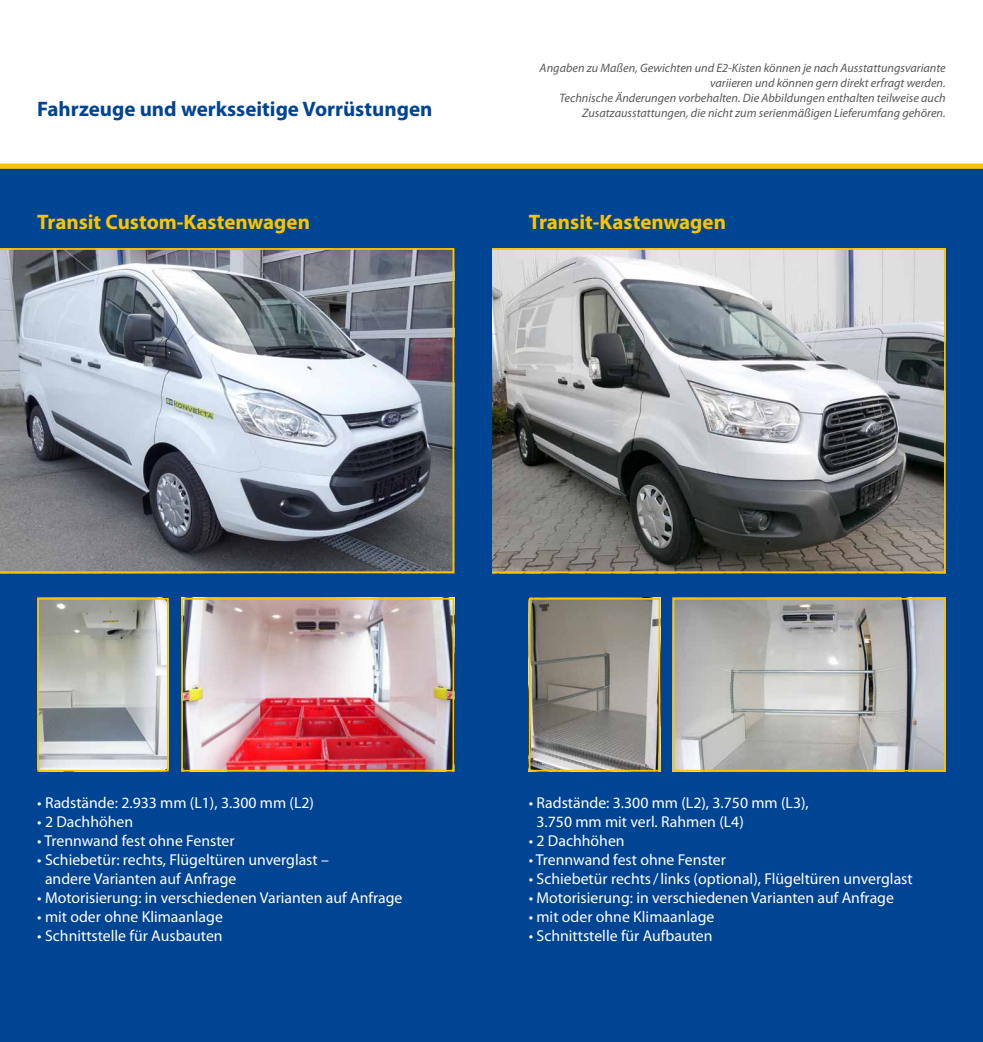
<style>
.page{position:relative;width:983px;height:1042px;background:#fff}
.page>*{position:absolute;margin:0;border:0;box-sizing:border-box;transform-origin:0 0}
.t1{font:700 21px "Myriad Pro";color:#fcc400}
.t2{font:700 21px "Myriad Pro";color:#004494}
.t3{font:15.75px/18.9px "Myriad Pro";color:#fff}
.t4{font:italic 12.25px/14.7px "Myriad Pro";color:#58585a;text-align:right}
</style>
<div class="page">
<div style="left:0;top:166px;width:982px;height:876px;background:#004494"></div>
<div style="left:0;top:164px;width:982px;height:5px;background:#fcc400"></div>
<svg style="left:0;top:248px;width:454px;height:325px;background:#8a8f96"></svg>
<img style="left:492px;top:251px;width:450px;height:319px">
<div style="left:476px;top:248px;width:469px;height:325px;border:2px solid #fcc400"></div>
<img style="left:184px;top:601px;width:267px;height:167px">
<div style="left:181px;top:598px;width:273px;height:173px;border:2px solid #fcc400"></div>
<img style="left:675px;top:601px;width:267px;height:167px">
<div style="left:672px;top:598px;width:273px;height:173px;border:2px solid #fcc400"></div>
<img style="left:40px;top:601px;width:126px;height:167px">
<div style="left:37px;top:598px;width:132px;height:173px;border:2px solid #fcc400"></div>
<img style="left:531px;top:601px;width:126px;height:167px">
<div style="left:528px;top:598px;width:132px;height:173px;border:2px solid #fcc400"></div>
<div style="left:466px;top:238px;width:25px;height:342px;background:#004494"></div>
<h1 class="t2" style="left:37px;top:95px;width:396px">Fahrzeuge und werksseitige Vorrüstungen</h1>
<p class="t4" style="left:539px;top:61px;width:407px">Angaben zu Maßen, Gewichten und E2-Kisten können je nach Ausstattungsvariante variieren und können gern direkt erfragt werden.<br>Technische Änderungen vorbehalten. Die Abbildungen enthalten teilweise auch Zusatzausstattungen, die nicht zum serienmäßigen Lieferumfang gehören.</p>
<h1 class="t1" style="left:37px;top:208px;width:274px">Transit Custom-Kastenwagen</h1>
<h1 class="t1" style="left:528px;top:208px;width:199px">Transit-Kastenwagen</h1>
<p class="t3" style="left:37px;top:793px;width:278px">• Radstände: 2.933 mm (L1), 3.300 mm (L2)</p>
<p class="t3" style="left:37px;top:812px;width:97px">• 2 Dachhöhen</p>
<p class="t3" style="left:37px;top:831px;width:199px">• Trennwand fest ohne Fenster</p>
<p class="t3" style="left:45px;top:850px;width:285px;text-indent:-8px">• Schiebetür: rechts, Flügeltüren unverglast – andere Varianten auf Anfrage</p>
<p class="t3" style="left:37px;top:888px;width:367px">• Motorisierung: in verschiedenen Varianten auf Anfrage</p>
<p class="t3" style="left:37px;top:906px;width:187px">• mit oder ohne Klimaanlage</p>
<p class="t3" style="left:37px;top:925px;width:187px">• Schnittstelle für Ausbauten</p>
<p class="t3" style="left:536px;top:793px;width:274px;text-indent:-8px">• Radstände: 3.300 mm (L2), 3.750 mm (L3),<br>3.750 mm mit verl. Rahmen (L4)</p>
<p class="t3" style="left:528px;top:831px;width:97px">• 2 Dachhöhen</p>
<p class="t3" style="left:528px;top:850px;width:199px">• Trennwand fest ohne Fenster</p>
<p class="t3" style="left:528px;top:869px;width:385px">• Schiebetür rechts/links (optional), Flügeltüren unverglast</p>
<p class="t3" style="left:528px;top:888px;width:367px">• Motorisierung: in verschiedenen Varianten auf Anfrage</p>
<p class="t3" style="left:528px;top:906px;width:187px">• mit oder ohne Klimaanlage</p>
<p class="t3" style="left:528px;top:925px;width:185px">• Schnittstelle für Aufbauten</p>
</div>
